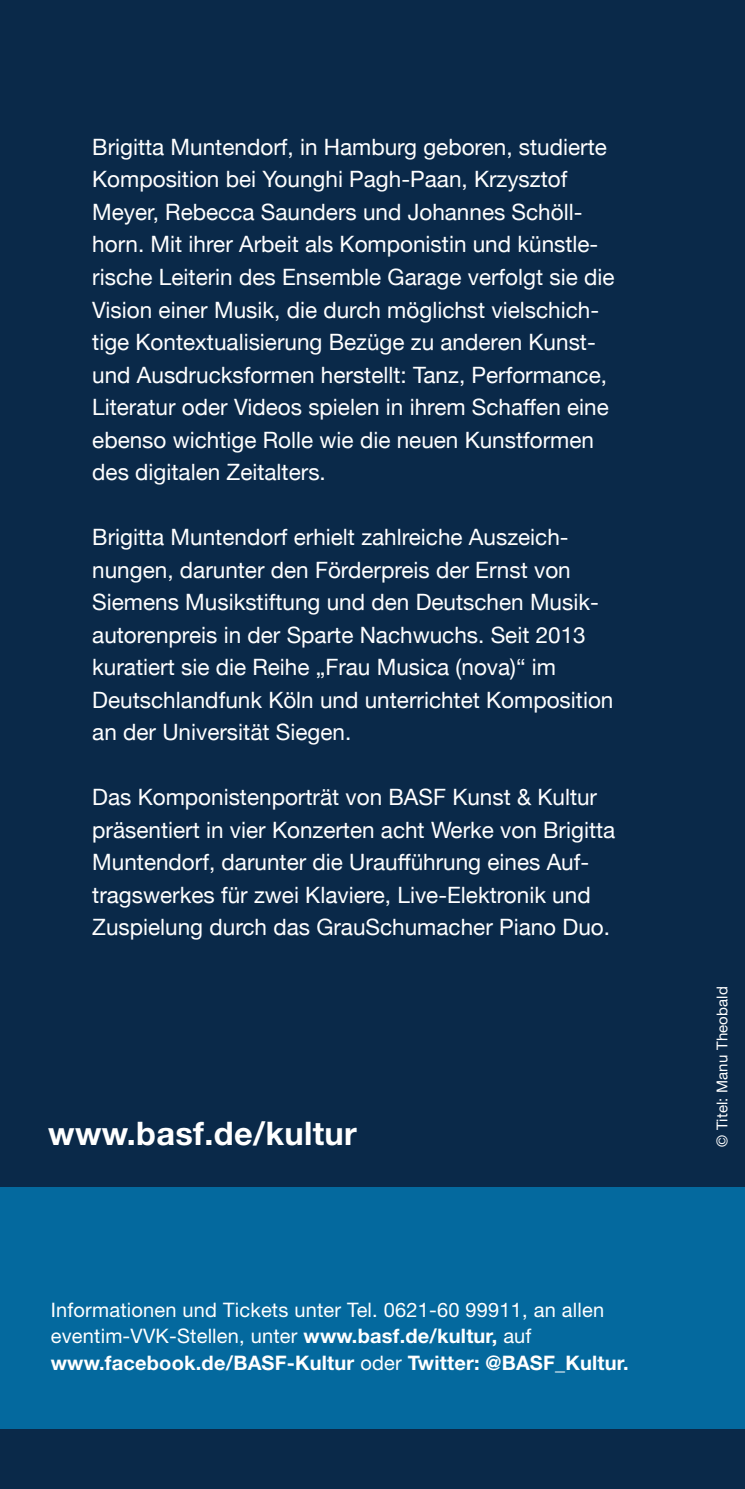
<style>
.page{position:relative;width:745px;height:1489px;background:#fff}
.page>*{position:absolute;margin:0;border:0;box-sizing:border-box;transform-origin:0 0}
.t1{font:700 32.5px "Helvetica Neue";letter-spacing:.01em;color:#fff}
.t2{font:22.5px/32.5px "Helvetica Neue";color:#fff}
.t3{font:20px/26.2px "Helvetica Neue";letter-spacing:.01em;color:#fff}
.t4{font:15px "Helvetica Neue LT Pro";letter-spacing:.01em;color:#fff}
.s1{font-weight:700}
</style>
<div class="page">
<div style="left:0;top:0;width:744px;height:1488px;background:#0a2949"></div>
<div style="left:0;top:1187px;width:744px;height:241px;background:#04699e"></div>
<p class="t2" style="left:92px;top:132px;width:523px">Brigitta Muntendorf, in Hamburg geboren, studierte Komposition bei Younghi Pagh-Paan, Krzysztof Meyer, Rebecca Saunders und Johannes Schöll&shy;horn. Mit ihrer Arbeit als Komponistin und künstle&shy;rische Leiterin des Ensemble Garage verfolgt sie die Vision einer Musik, die durch möglichst vielschich&shy;tige Kontextualisierung Bezüge zu anderen Kunst&shy;und Ausdrucksformen herstellt: Tanz, Performance, Literatur oder Videos spielen in ihrem Schaffen eine ebenso wichtige Rolle wie die neuen Kunstformen des digitalen Zeitalters.</p>
<p class="t2" style="left:92px;top:522px;width:522px">Brigitta Muntendorf erhielt zahlreiche Auszeich&shy;nungen, darunter den Förderpreis der Ernst von Siemens Musikstiftung und den Deutschen Musik&shy;autorenpreis in der Sparte Nachwuchs. Seit 2013 kuratiert sie die Reihe „Frau Musica (nova)“ im Deutschlandfunk Köln und unterrichtet Komposition an der Universität Siegen.</p>
<p class="t2" style="left:92px;top:782px;width:524px">Das Komponistenporträt von BASF Kunst &amp; Kultur präsentiert in vier Konzerten acht Werke von Brigitta Muntendorf, darunter die Uraufführung eines Auf&shy;tragswerkes für zwei Klaviere, Live-Elektronik und Zuspielung durch das GrauSchumacher Piano Duo.</p>
<h1 class="t1" style="left:48px;top:1112px;width:310px">www.basf.de/kultur</h1>
<p class="t3" style="left:51px;top:1296px;width:579px">Informationen und Tickets unter Tel. 0621-60 99911, an allen eventim-VVK-Stellen, unter <span class="s1">www.basf.de/kultur,</span> auf <span class="s1">www.facebook.de/BASF-Kultur</span> oder <span class="s1">Twitter: @BASF_Kultur.</span></p>
<p class="t4" style="left:712px;top:1146px;width:162px;rotate:-90deg">© Titel: Manu Theobald</p>
</div>
